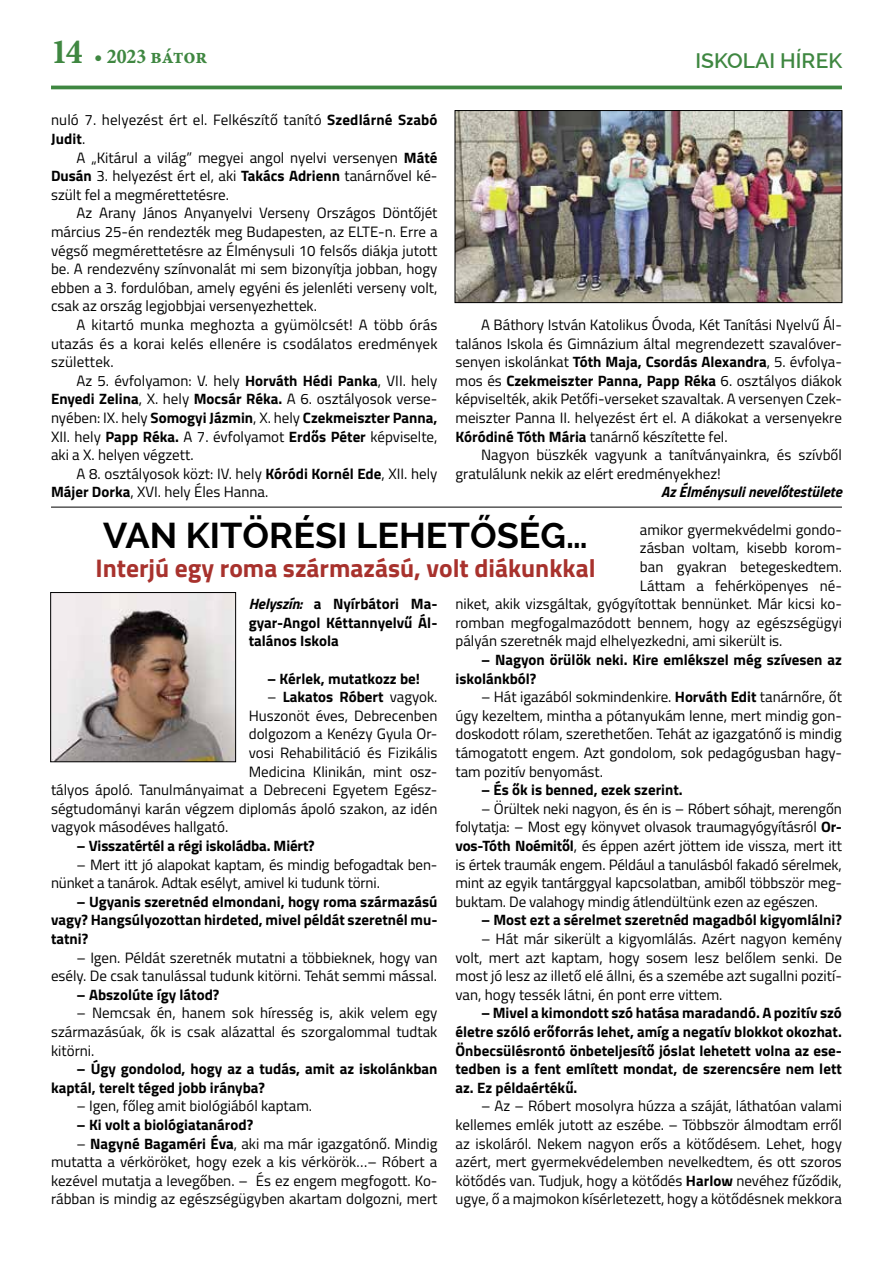
<style>
.page{position:relative;width:893px;height:1263px;background:#fff}
.page>*{position:absolute;margin:0;border:0;box-sizing:border-box;transform-origin:0 0}
.t1{font:700 36px "Raleway";color:#000}
.t2{font:700 25.5px "Titillium";color:#a8322d}
.t3{font:21px "Minion Pro Bold Cn Capt";letter-spacing:-.005em;color:#3f8741}
.t4{font:600 21px "Raleway";color:#3f8741}
.t5{font:15px/18.6px "Titillium";color:#000;text-align:justify}
.t6{font:700 15px/18.6px "Titillium";color:#000;text-align:justify}
.t7{font:italic 700 15px "Titillium";color:#000}
.s1{font-size:35.55px}
.s2{font-weight:700}
.s3{font-style:italic}
.s4{font-weight:400}
</style>
<div class="page">
<hr style="left:51px;top:86px;width:791px;height:3px;background:#3f8741">
<img style="left:52px;top:594px;width:182px;height:166px">
<div style="left:50px;top:592px;width:186px;height:170px;border:1px solid #000"></div>
<img style="left:457px;top:112px;width:383px;height:189px">
<div style="left:455px;top:110px;width:387px;height:193px;border:1px solid #000"></div>
<hr style="left:51px;top:507px;width:791px;height:1px;background:#000">
<h3 class="t3" style="left:51px;top:42px;width:158px"><span class="s1">14</span> • 2023 bátor</h3>
<p class="t5" style="left:51px;top:110px;width:388px">nuló 7. helyezést ért el. Felkészítő tanító <span class="s2">Szedlárné Szabó<br>Judit</span>.</p>
<p class="t5" style="left:51px;top:147px;width:388px;text-indent:26px">A „Kitárul a világ” megyei angol nyelvi versenyen <span class="s2">Máté Dusán</span> 3. helyezést ért el, aki <span class="s2">Takács Adrienn</span> tanárnővel ké&shy;szült fel a megmérettetésre.</p>
<p class="t5" style="left:51px;top:203px;width:388px;text-indent:26px">Az Arany János Anyanyelvi Verseny Országos Döntőjét március 25-én rendezték meg Budapesten, az ELTE-n. Erre a végső megmérettetésre az Élménysuli 10 felsős diákja jutott be. A rendezvény színvonalát mi sem bizonyítja jobban, hogy ebben a 3. fordulóban, amely egyéni és jelenléti verseny volt, csak az ország legjobbjai versenyezhettek.</p>
<p class="t5" style="left:51px;top:315px;width:388px;text-indent:26px">A kitartó munka meghozta a gyümölcsét! A több órás utazás és a korai kelés ellenére is csodálatos eredmények születtek.</p>
<p class="t5" style="left:51px;top:371px;width:388px;text-indent:26px">Az 5. évfolyamon: V. hely <span class="s2">Horváth Hédi Panka</span>, VII. hely <span class="s2">Enyedi Zelina</span>, X. hely <span class="s2">Mocsár Réka.</span> A 6. osztályosok verse&shy;nyében: IX. hely <span class="s2">Somogyi Jázmin</span>, X. hely <span class="s2">Czekmeiszter Panna, </span>XII. hely <span class="s2">Papp Réka.</span> A 7. évfolyamot <span class="s2">Erdős Péter</span> képviselte, aki a X. helyen végzett.</p>
<p class="t5" style="left:51px;top:464px;width:388px;text-indent:26px">A 8. osztályosok közt: IV. hely <span class="s2">Kóródi Kornél Ede</span>, XII. hely<br><span class="s2">Májer Dorka</span>, XVI. hely Éles Hanna.</p>
<h3 class="t4" style="left:695px;top:48px;width:148px">ISKOLAI HÍREK</h3>
<p class="t5" style="left:455px;top:315px;width:388px;text-indent:26px">A Báthory István Katolikus Óvoda, Két Tanítási Nyelvű Ál&shy;talános Iskola és Gimnázium által megrendezett szavalóver&shy;senyen iskolánkat <span class="s2">Tóth Maja, Csordás Alexandra</span>, 5. évfolya&shy;mos és <span class="s2">Czekmeiszter Panna, Papp Réka</span> 6. osztályos diákok képviselték, akik Petőfi-verseket szavaltak. A versenyen Czek&shy;meiszter Panna II. helyezést ért el. A diákokat a versenyekre <span class="s2">Kóródiné Tóth Mária</span> tanárnő készítette fel.</p>
<p class="t5" style="left:455px;top:445px;width:388px;text-indent:26px">Nagyon büszkék vagyunk a tanítványainkra, és szívből gratulálunk nekik az elért eredményekhez!</p>
<p class="t7" style="left:661px;top:480px;width:182px">Az Élménysuli nevelőtestülete</p>
<h1 class="t1" style="left:103px;top:515px;width:486px">VAN KITÖRÉSI LEHETŐSÉG…</h1>
<h2 class="t2" style="left:95px;top:549px;width:502px">Interjú egy roma származású, volt diákunkkal</h2>
<p class="t5" style="left:640px;top:519px;width:203px">amikor gyermekvédelmi gondo-</p>
<p class="t5" style="left:640px;top:538px;width:203px">zásban voltam, kisebb korom-</p>
<p class="t5" style="left:640px;top:557px;width:203px">ban gyakran betegeskedtem.</p>
<p class="t5" style="left:640px;top:575px;width:203px">Láttam a fehérköpenyes né-</p>
<p class="t5" style="left:455px;top:594px;width:388px">niket, akik vizsgáltak, gyógyítottak bennünket. Már kicsi ko-</p>
<p class="t5" style="left:455px;top:612px;width:388px">romban megfogalmazódott bennem, hogy az egészségügyi</p>
<p class="t5" style="left:455px;top:631px;width:328px">pályán szeretnék majd elhelyezkedni, ami sikerült is.</p>
<p class="t6" style="left:455px;top:650px;width:388px;text-indent:26px">– Nagyon örülök neki. Kire emlékszel még szívesen az iskolánkból?</p>
<p class="t5" style="left:455px;top:687px;width:388px;text-indent:26px">– Hát igazából sokmindenkire. <span class="s2">Horváth Edit</span> tanárnőre, őt úgy kezeltem, mintha a pótanyukám lenne, mert mindig gon&shy;doskodott rólam, szerethetően. Tehát az igazgatónő is mindig támogatott engem. Azt gondolom, sok pedagógusban hagy&shy;tam pozitív benyomást.</p>
<p class="t6" style="left:481px;top:780px;width:203px">– És ők is benned, ezek szerint.</p>
<p class="t5" style="left:455px;top:798px;width:388px;text-indent:26px">– Örültek neki nagyon, és én is – Róbert sóhajt, merengőn folytatja: – Most egy könyvet olvasok traumagyógyításról <span class="s2">Or&shy;vos-Tóth Noémitől</span>, és éppen azért jöttem ide vissza, mert itt is értek traumák engem. Például a tanulásból fakadó sérelmek, mint az egyik tantárggyal kapcsolatban, amiből többször meg&shy;buktam. De valahogy mindig átlendültünk ezen az egészen.</p>
<p class="t6" style="left:481px;top:910px;width:362px">– Most ezt a sérelmet szeretnéd magadból kigyomlálni?</p>
<p class="t5" style="left:455px;top:929px;width:388px;text-indent:26px">– Hát már sikerült a kigyomlálás. Azért nagyon kemény volt, mert azt kaptam, hogy sosem lesz belőlem senki. De most jó lesz az illető elé állni, és a szemébe azt sugallni pozití&shy;van, hogy tessék látni, én pont erre vittem.</p>
<p class="t6" style="left:455px;top:1003px;width:388px;text-indent:26px">– Mivel a kimondott szó hatása maradandó. A pozitív szó életre szóló erőforrás lehet, amíg a negatív blokkot okozhat.<br>Önbecsülésrontó önbeteljesítő jóslat lehetett volna az ese&shy;tedben is a fent említett mondat, de szerencsére nem lett az. Ez példaértékű.</p>
<p class="t5" style="left:455px;top:1096px;width:388px;text-indent:26px">– Az – Róbert mosolyra húzza a száját, láthatóan valami kellemes emlék jutott az eszébe. – Többször álmodtam erről az iskoláról. Nekem nagyon erős a kötődésem. Lehet, hogy azért, mert gyermekvédelemben nevelkedtem, és ott szoros kötődés van. Tudjuk, hogy a kötődés <span class="s2">Harlow</span> nevéhez fűződik, ugye, ő a majmokon kísérletezett, hogy a kötődésnek mekkora</p>
<p class="t6" style="left:249px;top:594px;width:190px"><span class="s3">Helyszín:</span> a Nyírbátori Ma&shy;gyar-Angol Kéttannyelvű Ál&shy;talános Iskola</p>
<p class="t6" style="left:267px;top:668px;width:155px">– Kérlek, mutatkozz be!</p>
<p class="t6" style="left:267px;top:687px;width:172px"><span class="s4">–</span> Lakatos Róbert <span class="s4">vagyok.</span></p>
<p class="t5" style="left:249px;top:705px;width:190px">Huszonöt éves, Debrecenben</p>
<p class="t5" style="left:249px;top:724px;width:190px">dolgozom a Kenézy Gyula Or-</p>
<p class="t5" style="left:249px;top:743px;width:190px">vosi Rehabilitáció és Fizikális</p>
<p class="t5" style="left:249px;top:761px;width:190px">Medicina Klinikán, mint osz-</p>
<p class="t5" style="left:51px;top:780px;width:388px">tályos ápoló. Tanulmányaimat a Debreceni Egyetem Egész-</p>
<p class="t5" style="left:51px;top:798px;width:388px">ségtudományi karán végzem diplomás ápoló szakon, az idén</p>
<p class="t5" style="left:51px;top:817px;width:179px">vagyok másodéves hallgató.</p>
<p class="t6" style="left:77px;top:836px;width:240px">– Visszatértél a régi iskoládba. Miért?</p>
<p class="t5" style="left:51px;top:854px;width:388px;text-indent:26px">– Mert itt jó alapokat kaptam, és mindig befogadtak ben&shy;nünket a tanárok. Adtak esélyt, amivel ki tudunk törni.</p>
<p class="t6" style="left:51px;top:891px;width:388px;text-indent:26px">– Ugyanis szeretnéd elmondani, hogy roma származású vagy? Hangsúlyozottan hirdeted, mivel példát szeretnél mu&shy;tatni?</p>
<p class="t5" style="left:51px;top:947px;width:388px;text-align:right">– Igen. Példát szeretnék mutatni a többieknek, hogy van esély. De csak tanulással tudunk kitörni. Tehát semmi mással.</p>
<p class="t6" style="left:77px;top:984px;width:144px">– Abszolúte így látod?</p>
<p class="t5" style="left:51px;top:1003px;width:388px;text-indent:26px">– Nemcsak én, hanem sok híresség is, akik velem egy származásúak, ők is csak alázattal és szorgalommal tudtak kitörni.</p>
<p class="t6" style="left:51px;top:1059px;width:388px;text-indent:26px">– Úgy gondolod, hogy az a tudás, amit az iskolánkban kaptál, terelt téged jobb irányba?</p>
<p class="t5" style="left:77px;top:1096px;width:237px">– Igen, főleg amit biológiából kaptam.</p>
<p class="t6" style="left:77px;top:1115px;width:178px">– Ki volt a biológiatanárod?</p>
<p class="t5" style="left:51px;top:1133px;width:388px;text-indent:26px">– <span class="s2">Nagyné Bagaméri Éva</span>, aki ma már igazgatónő. Mindig mutatta a vérköröket, hogy ezek a kis vérkörök…– Róbert a kezével mutatja a levegőben. – És ez engem megfogott. Ko&shy;rábban is mindig az egészségügyben akartam dolgozni, mert</p>
</div>
